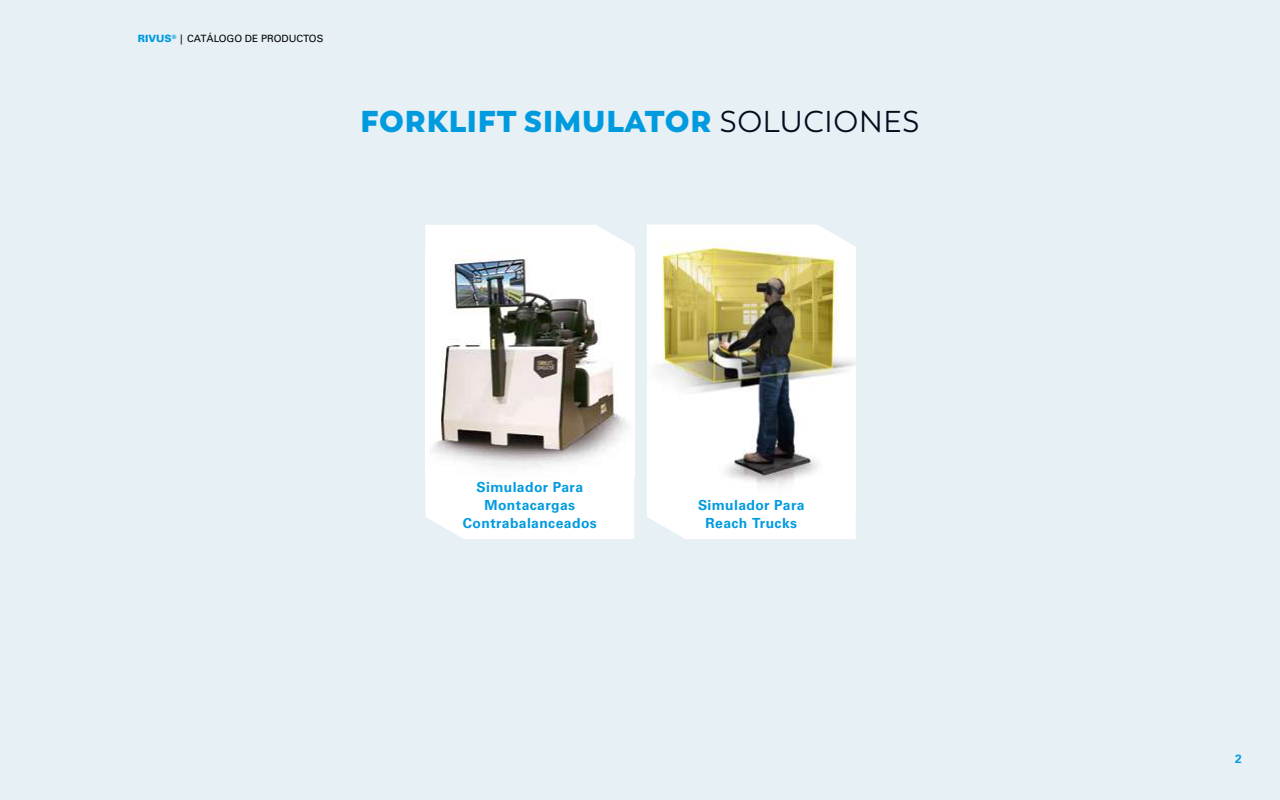
<style>
.page{position:relative;width:1280px;height:800px;background:#e7f0f4}
.page>*{position:absolute;margin:0;border:0;box-sizing:border-box;transform-origin:0 0}
.t1{font:800 30px "Trenda";letter-spacing:.025em;color:#009bdf}
.t2{font:700 13.9px/18px "Univers";letter-spacing:.03em;color:#009bdf;text-align:center}
.t3{font:700 12px "Univers";color:#009bdf}
.t4{font:10px "Univers";color:#000}
.s1{font-weight:900;color:#009bdf}
.s2{font-weight:400;color:#000d1c}
</style>
<div class="page">
<svg style="left:647px;top:513px;width:209px;height:26px;background:#fdfdfe"></svg>
<img style="left:647px;top:225px;width:209px;height:288px">
<div style="left:425px;top:225px;width:209px;height:314px;background:#fff"></div>
<img style="left:425px;top:251px;width:209px;height:227px">
<p class="t4" style="left:138px;top:33px;width:187px"><span class="s1">RIVUS</span><sup>®</sup> | CATÁLOGO DE PRODUCTOS</p>
<h1 class="t1" style="left:361px;top:102px;width:560px">FORKLIFT SIMULATOR <span class="s2">SOLUCIONES</span></h1>
<p class="t2" style="left:463px;top:478px;width:135px">Simulador Para<br>Montacargas<br>Contrabalanceados</p>
<p class="t2" style="left:698px;top:496px;width:108px">Simulador Para<br>Reach Trucks</p>
<p class="t3" style="left:1235px;top:752px;width:8px">2</p>
</div>
